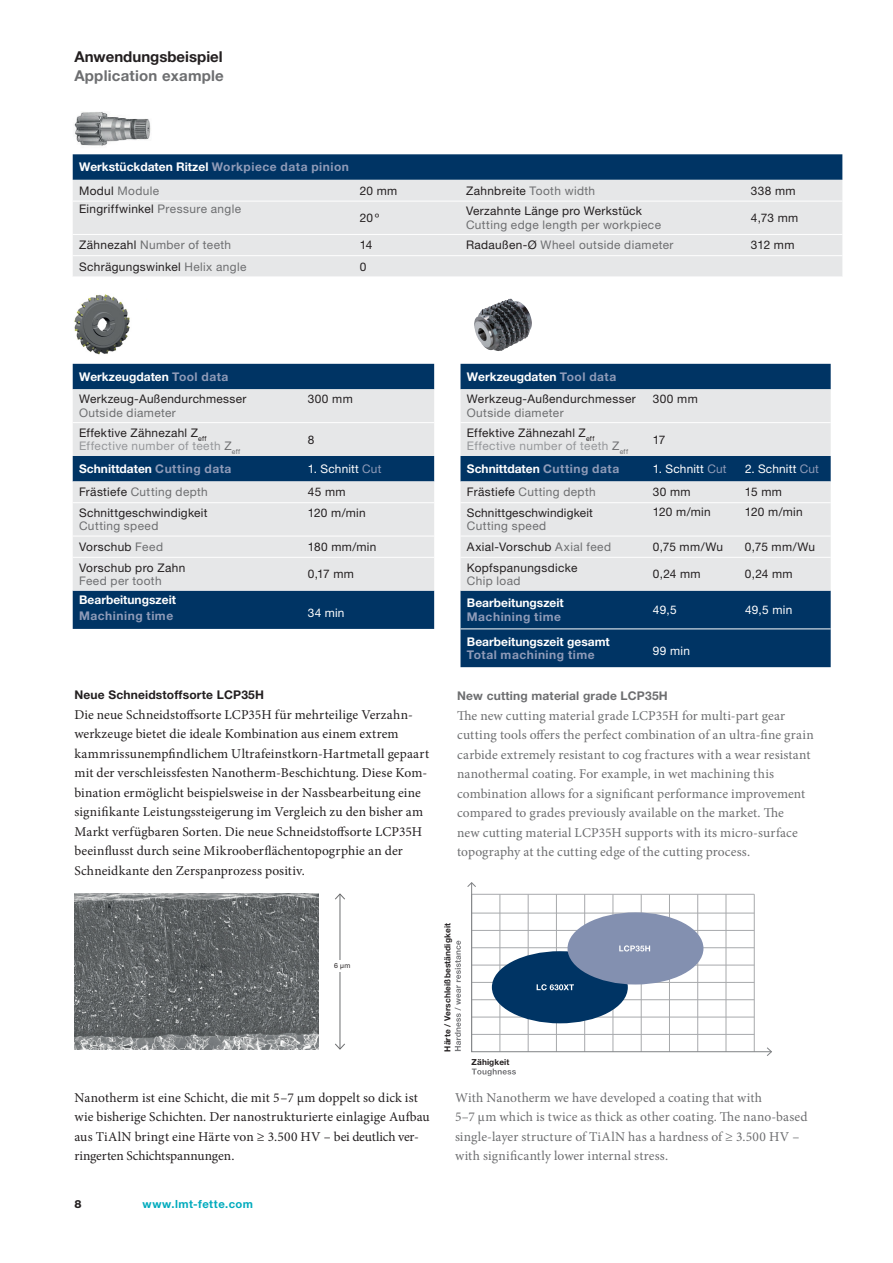
<style>
.page{position:relative;width:893px;height:1263px;background:#fff}
.page>*{position:absolute;margin:0;border:0;box-sizing:border-box;transform-origin:0 0}
.t1{font:700 15px "Helvetica Neue LT Pro";color:#231f20}
.t2{font:700 15px "Helvetica Neue LT Pro";letter-spacing:.015em;color:#6d6e70}
.t3{font:13.5px/19.5px "Minion Pro";letter-spacing:.005em;color:#231f20}
.t4{font:13.5px/19.5px "Minion Pro";letter-spacing:.01em;color:#6d6e70}
.t5{font:700 12px "Helvetica Neue LT Pro";color:#fff}
.t6{font:700 12px "Helvetica Neue LT Pro";letter-spacing:.045em;color:#8f9bb8}
.t7{font:700 12px "Helvetica Neue LT Pro";letter-spacing:.015em;color:#6d6e70}
.t8{font:700 12px "Helvetica Neue LT Pro";letter-spacing:.015em;color:#231f20}
.t9{font:11.85px "Helvetica Neue LT Pro";letter-spacing:.025em;color:#231f20}
.t10{font:11.85px "Helvetica Neue LT Pro";letter-spacing:.035em;color:#6d6e70}
.t11{font:11.85px/13.5px "Helvetica Neue LT Pro";letter-spacing:.03em;color:#95979a}
.t12{font:11.85px "Helvetica Neue LT Pro";letter-spacing:.015em;color:#fff}
.t13{font:700 11.25px "Helvetica Neue LT Pro";letter-spacing:.04em;color:#00abbd}
.t14{font:800 11.25px "Helvetica Neue LT Pro";color:#231f20}
.t15{font:700 8.25px "Helvetica Neue LT Pro";letter-spacing:.015em;color:#231f20}
.t16{font:6.9px "Helvetica Neue LT Pro";color:#231f20}
.s1{color:#8f9bb8}
.s2{color:#231f20}
.s3{color:#6d6e70}
</style>
<div class="page">
<svg style="left:471px;top:888px;width:295px;height:164px"></svg>
<div style="left:492px;top:951px;width:136px;height:72px;background:#003464;border-radius:50%"></div>
<div style="left:567px;top:912px;width:136px;height:72px;background:#8390b0;border-radius:50%"></div>
<svg style="left:766px;top:1047px;width:6px;height:9px"></svg>
<svg style="left:537px;top:984px;width:37px;height:6px"></svg>
<svg style="left:619px;top:945px;width:31px;height:6px"></svg>
<svg style="left:467px;top:882px;width:9px;height:6px"></svg>
<svg style="left:472px;top:1068px;width:44px;height:8px"></svg>
<svg style="left:455px;top:940px;width:6px;height:111px"></svg>
<hr style="left:340px;top:894px;width:1px;height:155px;background:#6d6e70">
<svg style="left:335px;top:893px;width:10px;height:7px"></svg>
<svg style="left:335px;top:1043px;width:10px;height:7px"></svg>
<div style="left:331px;top:960px;width:22px;height:11px;background:#fff"></div>
<img style="left:75px;top:893px;width:244px;height:156px">
<img style="left:474px;top:299px;width:36px;height:52px">
<div style="left:460px;top:364px;width:371px;height:303px;background:#003464"></div>
<svg style="left:460px;top:389px;width:371px;height:202px;background:#c8d0d7"></svg>
<hr style="left:460px;top:628px;width:371px;height:1px;background:#fff">
<hr style="left:460px;top:422px;width:371px;height:1px;background:#fff">
<hr style="left:460px;top:502px;width:371px;height:1px;background:#fff">
<hr style="left:460px;top:536px;width:371px;height:1px;background:#fff">
<hr style="left:460px;top:557px;width:371px;height:1px;background:#fff">
<svg style="left:73px;top:154px;width:769px;height:26px;background:#053867"></svg>
<div style="left:73px;top:180px;width:769px;height:97px;background:#e6e7e8"></div>
<hr style="left:73px;top:201px;width:769px;height:1px;background:#fff">
<hr style="left:73px;top:234px;width:769px;height:1px;background:#fff">
<hr style="left:73px;top:255px;width:769px;height:1px;background:#fff">
<img style="left:74px;top:112px;width:77px;height:34px">
<img style="left:74px;top:294px;width:56px;height:61px">
<div style="left:73px;top:364px;width:361px;height:265px;background:#003464"></div>
<svg style="left:73px;top:389px;width:361px;height:202px;background:#c8d0d7"></svg>
<hr style="left:73px;top:422px;width:361px;height:1px;background:#fff">
<hr style="left:73px;top:502px;width:361px;height:1px;background:#fff">
<hr style="left:73px;top:536px;width:361px;height:1px;background:#fff">
<hr style="left:73px;top:557px;width:361px;height:1px;background:#fff">
<p class="t1" style="left:74px;top:51px;width:150px">Anwendungsbeispiel</p>
<p class="t2" style="left:74px;top:70px;width:151px">Application example</p>
<p class="t5" style="left:79px;top:163px;width:271px">Werkstückdaten Ritzel <span class="s1">Workpiece data pinion</span></p>
<p class="t10" style="left:79px;top:186px;width:82px"><span class="s2">Modul</span> Module</p>
<p class="t9" style="left:360px;top:186px;width:39px">20 mm</p>
<p class="t9" style="left:466px;top:186px;width:131px">Zahnbreite <span class="s3">Tooth width</span></p>
<p class="t9" style="left:751px;top:186px;width:46px">338 mm</p>
<p class="t9" style="left:79px;top:205px;width:164px">Eingriffwinkel <span class="s3">Pressure angle</span></p>
<p class="t9" style="left:360px;top:213px;width:21px">20 º</p>
<p class="t9" style="left:466px;top:207px;width:177px">Verzahnte Länge pro Werkstück</p>
<p class="t10" style="left:466px;top:220px;width:196px">Cutting edge length per workpiece</p>
<p class="t9" style="left:751px;top:213px;width:49px">4,73 mm</p>
<p class="t10" style="left:79px;top:241px;width:154px"><span class="s2">Zähnezahl</span> Number of teeth</p>
<p class="t9" style="left:360px;top:241px;width:14px">14</p>
<p class="t10" style="left:466px;top:241px;width:209px"><span class="s2">Radaußen-Ø</span> Wheel outside diameter</p>
<p class="t9" style="left:751px;top:241px;width:45px">312 mm</p>
<p class="t9" style="left:79px;top:262px;width:169px">Schrägungswinkel <span class="s3">Helix angle</span></p>
<p class="t9" style="left:360px;top:262px;width:8px">0</p>
<p class="t5" style="left:79px;top:372px;width:151px">Werkzeugdaten <span class="s1">Tool data</span></p>
<p class="t9" style="left:79px;top:395px;width:169px">Werkzeug-Außendurchmesser</p>
<p class="t10" style="left:79px;top:408px;width:98px">Outside diameter</p>
<p class="t9" style="left:308px;top:394px;width:46px">300 mm</p>
<p class="t5" style="left:467px;top:372px;width:151px">Werkzeugdaten <span class="s1">Tool data</span></p>
<p class="t9" style="left:467px;top:395px;width:170px">Werkzeug-Außendurchmesser</p>
<p class="t10" style="left:467px;top:408px;width:98px">Outside diameter</p>
<p class="t9" style="left:653px;top:394px;width:46px">300 mm</p>
<p class="t11" style="left:79px;top:427px;width:163px"><span class="s2">Effektive Zähnezahl Z</span><sub>eff<br></sub>Effective number of teeth <span class="s3">Z</span><sub>eff</sub></p>
<p class="t9" style="left:308px;top:435px;width:8px">8</p>
<p class="t5" style="left:79px;top:464px;width:154px">Schnittdaten <span class="s1">Cutting data</span></p>
<p class="t12" style="left:308px;top:464px;width:75px">1. Schnitt <span class="s1">Cut</span></p>
<p class="t10" style="left:79px;top:488px;width:130px"><span class="s2">Frästiefe</span> Cutting depth</p>
<p class="t9" style="left:308px;top:488px;width:39px">45 mm</p>
<p class="t9" style="left:79px;top:508px;width:130px">Schnittgeschwindigkeit</p>
<p class="t10" style="left:79px;top:522px;width:81px">Cutting speed</p>
<p class="t9" style="left:308px;top:508px;width:59px">120 m/min</p>
<p class="t11" style="left:467px;top:427px;width:163px"><span class="s2">Effektive Zähnezahl Z</span><sub>eff<br></sub>Effective number of teeth <span class="s3">Z</span><sub>eff</sub></p>
<p class="t9" style="left:653px;top:435px;width:14px">17</p>
<p class="t5" style="left:467px;top:464px;width:154px">Schnittdaten <span class="s1">Cutting data</span></p>
<p class="t12" style="left:653px;top:464px;width:75px">1. Schnitt <span class="s1">Cut</span></p>
<p class="t12" style="left:745px;top:464px;width:75px">2. Schnitt <span class="s1">Cut</span></p>
<p class="t10" style="left:467px;top:488px;width:130px"><span class="s2">Frästiefe</span> Cutting depth</p>
<p class="t9" style="left:653px;top:488px;width:39px">30 mm</p>
<p class="t9" style="left:745px;top:488px;width:39px">15 mm</p>
<p class="t9" style="left:467px;top:508px;width:127px">Schnittgeschwindigkeit</p>
<p class="t10" style="left:467px;top:522px;width:81px">Cutting speed</p>
<p class="t9" style="left:653px;top:508px;width:59px">120 m/min</p>
<p class="t9" style="left:745px;top:508px;width:59px">120 m/min</p>
<p class="t9" style="left:79px;top:542px;width:85px">Vorschub <span class="s3">Feed</span></p>
<p class="t9" style="left:308px;top:542px;width:70px">180 mm/min</p>
<p class="t9" style="left:79px;top:563px;width:108px">Vorschub pro Zahn</p>
<p class="t10" style="left:79px;top:577px;width:84px">Feed per tooth</p>
<p class="t9" style="left:308px;top:570px;width:48px">0,17 mm</p>
<p class="t9" style="left:467px;top:542px;width:146px">Axial-Vorschub <span class="s3">Axial feed</span></p>
<p class="t9" style="left:653px;top:542px;width:72px">0,75 mm/Wu</p>
<p class="t9" style="left:745px;top:542px;width:72px">0,75 mm/Wu</p>
<p class="t9" style="left:467px;top:563px;width:112px">Kopfspanungsdicke</p>
<p class="t10" style="left:467px;top:577px;width:55px">Chip load</p>
<p class="t9" style="left:653px;top:570px;width:49px">0,24 mm</p>
<p class="t9" style="left:745px;top:570px;width:49px">0,24 mm</p>
<p class="t5" style="left:79px;top:596px;width:98px">Bearbeitungszeit</p>
<p class="t6" style="left:79px;top:612px;width:96px">Machining time</p>
<p class="t12" style="left:308px;top:608px;width:38px">34 min</p>
<p class="t5" style="left:467px;top:598px;width:98px">Bearbeitungszeit</p>
<p class="t6" style="left:467px;top:612px;width:96px">Machining time</p>
<p class="t12" style="left:653px;top:605px;width:25px">49,5</p>
<p class="t12" style="left:745px;top:605px;width:49px">49,5 min</p>
<p class="t5" style="left:467px;top:637px;width:144px">Bearbeitungszeit gesamt</p>
<p class="t6" style="left:467px;top:651px;width:129px">Total machining time</p>
<p class="t12" style="left:653px;top:646px;width:39px">99 min</p>
<p class="t8" style="left:74px;top:690px;width:191px">Neue Schneidstoffsorte LCP35H</p>
<p class="t3" style="left:74px;top:706px;width:356px">Die neue Schneidstoffsorte LCP35H für mehrteilige Verzahn&shy;werkzeuge bietet die ideale Kombination aus einem extrem kamm rissunempfindlichem Ultrafeinstkorn-Hartmetall gepaart mit der verschleissfesten Nanotherm-Beschichtung. Diese Kom&shy;bination ermöglicht beispielsweise in der Nassbearbeitung eine signifikante Leistungssteigerung im Vergleich zu den bisher am Markt verfügbaren Sorten. Die neue Schneidstoffsorte LCP35H beeinflusst durch seine Mikrooberflächentopogrphie an der Schneidkante den Zerspanprozess positiv.</p>
<p class="t7" style="left:457px;top:692px;width:212px">New cutting material grade LCP35H</p>
<p class="t4" style="left:457px;top:707px;width:358px">The new cutting material grade LCP35H for multi-part gear cutting tools offers the perfect combination of an ultra-fine grain carbide extremely resistant to cog fractures with a wear resistant nano thermal coating. For example, in wet machining this combination allows for a significant performance improvement compared to grades previously available on the market. The<br>new cutting material LCP35H supports with its micro-surface topography at the cutting edge of the cutting process.</p>
<p class="t16" style="left:334px;top:963px;width:18px">6 μm</p>
<p class="t15" style="left:445px;top:1052px;width:130px;rotate:-90deg">Härte / Verschleißbeständigkeit</p>
<p class="t15" style="left:472px;top:1059px;width:39px">Zähigkeit</p>
<p class="t3" style="left:74px;top:1089px;width:357px">Nanotherm ist eine Schicht, die mit 5–7 μm doppelt so dick ist wie bisherige Schichten. Der nanostrukturierte einlagige Aufbau aus TiAlN bringt eine Härte von ≥ 3.500 HV – bei deutlich ver&shy;ringerten Schichtspannungen.</p>
<p class="t4" style="left:455px;top:1089px;width:354px">With Nanotherm we have developed a coating that with<br>5–7 μm which is twice as thick as other coating. The nano-based single-layer structure of TiAlN has a hardness of ≥ 3.500 HV – with significantly lower internal stress.</p>
<p class="t14" style="left:74px;top:1199px;width:9px">8</p>
<p class="t13" style="left:142px;top:1199px;width:112px">www.lmt-fette.com</p>
</div>
